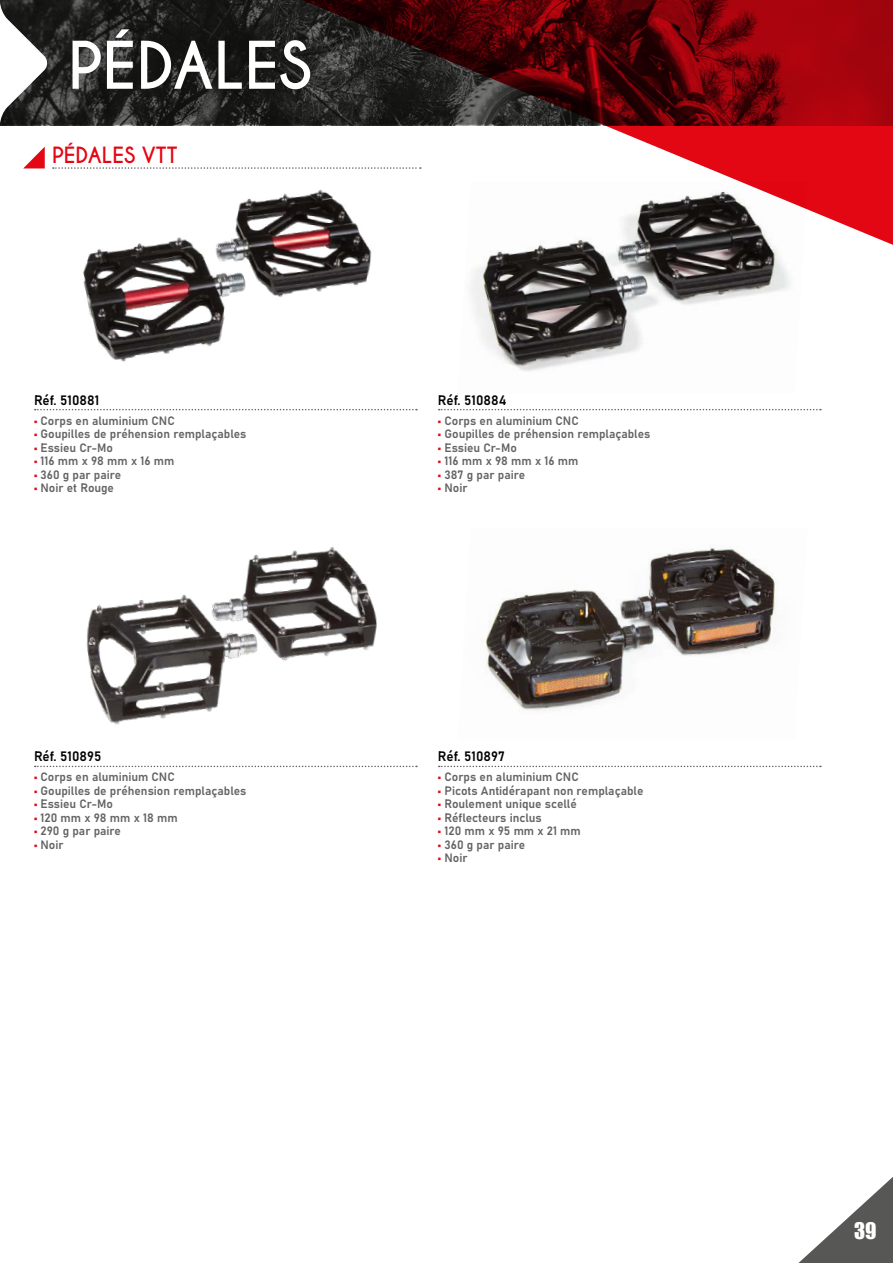
<style>
.page{position:relative;width:893px;height:1263px;background:#fff}
.page>*{position:absolute;margin:0;border:0;box-sizing:border-box;transform-origin:0 0}
.t1{font:700 61.5px "Caviar Dreams";color:#fff}
.t2{font:700 21px "Caviar Dreams";color:#e30613}
.t3{font:21px "Impact";color:#fff}
.t4{font:13.5px "Bahnschrift";color:#020202}
.t5{font:12px "Bahnschrift";color:#646363}
.s1{color:#e30613}
</style>
<div class="page">
<svg style="left:798px;top:1177px;width:95px;height:86px"></svg>
<svg style="left:23px;top:0;width:870px;height:245px"></svg>
<svg style="left:0;top:0;width:48px;height:126px"></svg>
<img style="left:86px;top:547px;width:291px;height:178px">
<img style="left:54px;top:179px;width:349px;height:183px">
<img style="left:484px;top:546px;width:293px;height:165px">
<img style="left:458px;top:181px;width:349px;height:190px">
<svg style="left:35px;top:409px;width:382px;height:1px"></svg>
<svg style="left:439px;top:409px;width:382px;height:1px"></svg>
<svg style="left:35px;top:766px;width:382px;height:1px"></svg>
<svg style="left:439px;top:766px;width:382px;height:1px"></svg>
<svg style="left:53px;top:167px;width:368px;height:2px"></svg>
<svg style="left:23px;top:147px;width:22px;height:21px"></svg>
<h1 class="t1" style="left:68px;top:28px;width:245px">PÉDALES</h1>
<h2 class="t2" style="left:52px;top:142px;width:127px">PÉDALES VTT</h2>
<p class="t4" style="left:34px;top:390px;width:67px">Réf. 510881</p>
<p class="t5" style="left:34px;top:411px;width:142px"><span class="s1">•</span> Corps en aluminium CNC</p>
<p class="t5" style="left:34px;top:425px;width:214px"><span class="s1">•</span> Goupilles de préhension remplaçables</p>
<p class="t5" style="left:34px;top:438px;width:80px"><span class="s1">•</span> Essieu Cr-Mo</p>
<p class="t5" style="left:34px;top:452px;width:142px"><span class="s1">•</span> 116 mm x 98 mm x 16 mm</p>
<p class="t5" style="left:34px;top:465px;width:89px"><span class="s1">•</span> 360 g par paire</p>
<p class="t5" style="left:34px;top:479px;width:81px"><span class="s1">•</span> Noir et Rouge</p>
<p class="t4" style="left:34px;top:746px;width:69px">Réf. 510895</p>
<p class="t5" style="left:34px;top:768px;width:142px"><span class="s1">•</span> Corps en aluminium CNC</p>
<p class="t5" style="left:34px;top:781px;width:214px"><span class="s1">•</span> Goupilles de préhension remplaçables</p>
<p class="t5" style="left:34px;top:795px;width:80px"><span class="s1">•</span> Essieu Cr-Mo</p>
<p class="t5" style="left:34px;top:808px;width:145px"><span class="s1">•</span> 120 mm x 98 mm x 18 mm</p>
<p class="t5" style="left:34px;top:822px;width:89px"><span class="s1">•</span> 290 g par paire</p>
<p class="t5" style="left:34px;top:835px;width:31px"><span class="s1">•</span> Noir</p>
<p class="t4" style="left:438px;top:390px;width:70px">Réf. 510884</p>
<p class="t5" style="left:438px;top:411px;width:142px"><span class="s1">•</span> Corps en aluminium CNC</p>
<p class="t5" style="left:438px;top:425px;width:214px"><span class="s1">•</span> Goupilles de préhension remplaçables</p>
<p class="t5" style="left:438px;top:438px;width:80px"><span class="s1">•</span> Essieu Cr-Mo</p>
<p class="t5" style="left:438px;top:452px;width:142px"><span class="s1">•</span> 116 mm x 98 mm x 16 mm</p>
<p class="t5" style="left:438px;top:465px;width:89px"><span class="s1">•</span> 387 g par paire</p>
<p class="t5" style="left:438px;top:479px;width:31px"><span class="s1">•</span> Noir</p>
<p class="t4" style="left:438px;top:746px;width:68px">Réf. 510897</p>
<p class="t5" style="left:438px;top:768px;width:142px"><span class="s1">•</span> Corps en aluminium CNC</p>
<p class="t5" style="left:438px;top:781px;width:207px"><span class="s1">•</span> Picots Antidérapant non remplaçable</p>
<p class="t5" style="left:438px;top:795px;width:140px"><span class="s1">•</span> Roulement unique scellé</p>
<p class="t5" style="left:438px;top:808px;width:105px"><span class="s1">•</span> Réflecteurs inclus</p>
<p class="t5" style="left:438px;top:822px;width:144px"><span class="s1">•</span> 120 mm x 95 mm x 21 mm</p>
<p class="t5" style="left:438px;top:835px;width:89px"><span class="s1">•</span> 360 g par paire</p>
<p class="t5" style="left:438px;top:849px;width:31px"><span class="s1">•</span> Noir</p>
<h2 class="t3" style="left:854px;top:1214px;width:24px">39</h2>
</div>
